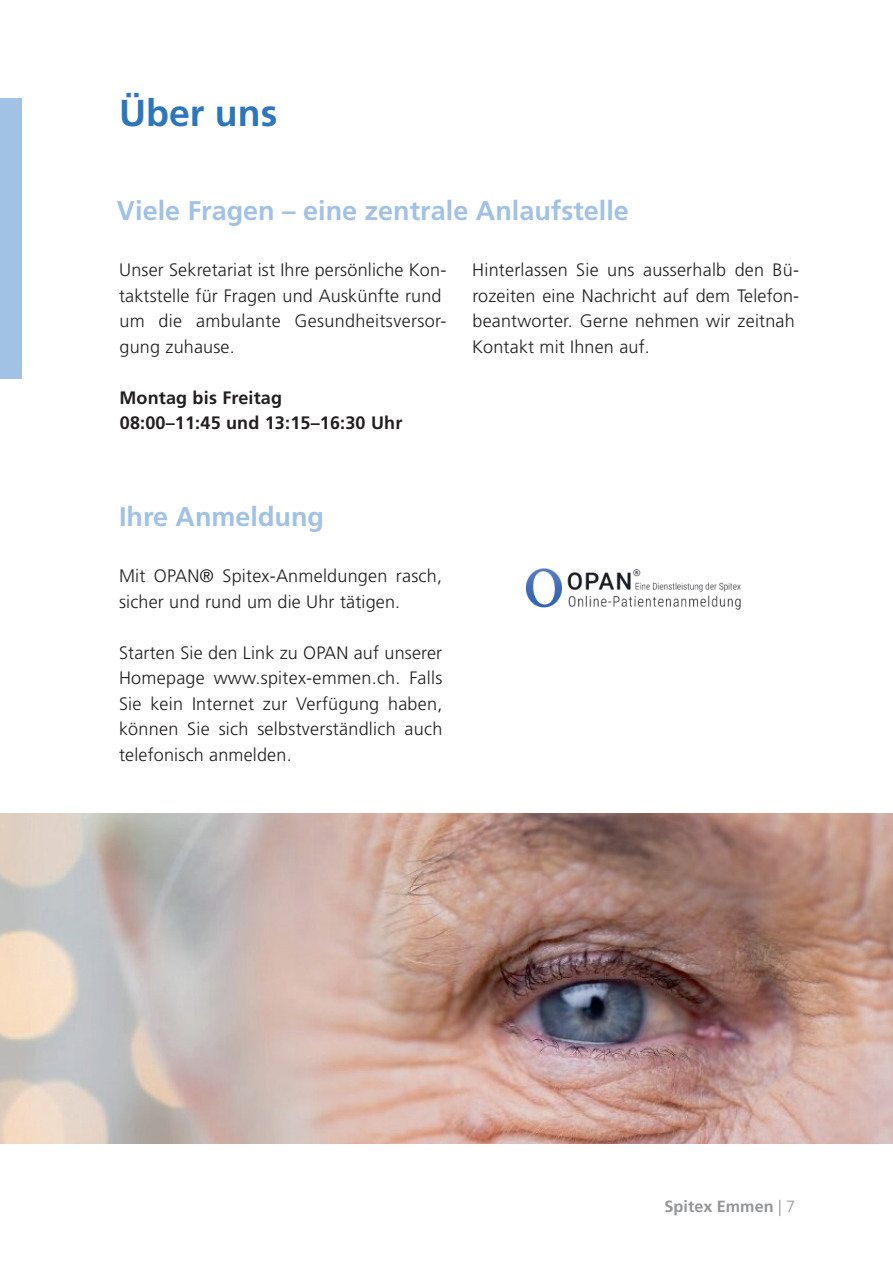
<style>
.page{position:relative;width:893px;height:1263px;background:#fff}
.page>*{position:absolute;margin:0;border:0;box-sizing:border-box;transform-origin:0 0}
.t1{font:700 37.5px "Frutiger LT Std";color:#2e76bc}
.t2{font:700 27px "Frutiger LT Std";color:#a1c1e5}
.t3{font:300 18px/25.5px "Frutiger LT Std";letter-spacing:.01em;color:#231f20}
.t4{font:700 18px/25.5px "Frutiger LT Std";letter-spacing:.01em;color:#231f20}
.t5{font:700 16.2px "Frutiger LT Std";color:#939598}
.s1{font-weight:300}
</style>
<div class="page">
<div style="left:0;top:98px;width:21px;height:280px;background:#a1c1e5"></div>
<img style="left:0;top:813px;width:893px;height:330px">
<img style="left:525px;top:568px;width:216px;height:42px">
<h1 class="t1" style="left:119px;top:91px;width:160px">Über uns</h1>
<h2 class="t2" style="left:117px;top:195px;width:513px">Viele Fragen – eine zentrale Anlaufstelle</h2>
<p class="t3" style="left:119px;top:258px;width:329px">Unser Sekretariat ist Ihre persönliche Kon&shy;taktstelle für Fragen und Auskünfte rund um die ambulante Gesundheitsversor&shy;gung zuhause.</p>
<p class="t4" style="left:119px;top:385px;width:284px">Montag bis Freitag<br>08:00–11:45 und 13:15–16:30 Uhr</p>
<p class="t3" style="left:472px;top:258px;width:329px">Hinterlassen Sie uns ausserhalb den Bü&shy;rozeiten eine Nachricht auf dem Telefon&shy;beantworter. Gerne nehmen wir zeitnah Kontakt mit Ihnen auf.</p>
<h2 class="t2" style="left:119px;top:501px;width:207px">Ihre Anmeldung</h2>
<p class="t3" style="left:119px;top:564px;width:324px">Mit OPAN® Spitex-Anmeldungen rasch, sicher und rund um die Uhr tätigen.</p>
<p class="t3" style="left:119px;top:640px;width:325px;text-align:justify">Starten Sie den Link zu OPAN auf unserer Homepage www.spitex-emmen.ch. Falls Sie kein Internet zur Verfügung haben, können Sie sich selbstverständlich auch telefonisch anmelden.</p>
<p class="t5" style="left:665px;top:1197px;width:132px">Spitex Emmen <span class="s1">| 7</span></p>
</div>
